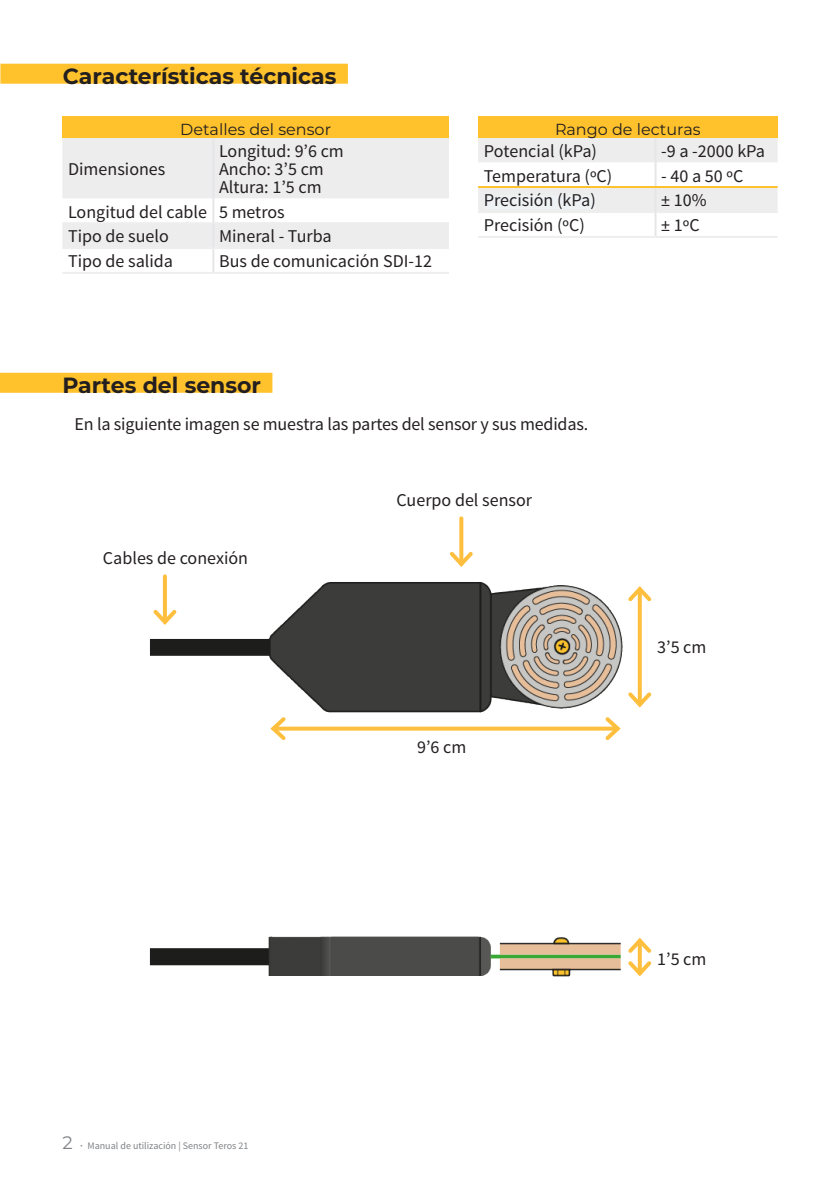
<style>
.page{position:relative;width:840px;height:1191px;background:#fff}
.page>*{position:absolute;margin:0;border:0;box-sizing:border-box;transform-origin:0 0}
.t1{font:700 22px "Montserrat";color:#231f20}
.t2{font:18px/18px "Source Sans Pro";color:#231f20}
.t3{font:16px "Montserrat";color:#231f20}
.t4{font:10px "Source Sans Pro";color:#808285}
.s1{font-family:"Montserrat";font-size:18px}
.s2{font-weight:600}
</style>
<div class="page">
<div style="left:0;top:373px;width:272px;height:20px;background:#ffc22c"></div>
<div style="left:0;top:64px;width:348px;height:20px;background:#ffc22c"></div>
<img style="left:150px;top:581px;width:473px;height:132px">
<img style="left:149px;top:936px;width:472px;height:41px">
<hr style="left:163px;top:576px;width:4px;height:46px;background:#febf3e">
<svg style="left:150px;top:606px;width:30px;height:22px"></svg>
<svg style="left:459px;top:518px;width:4px;height:30px"></svg>
<svg style="left:450px;top:548px;width:23px;height:19px"></svg>
<svg style="left:637px;top:605px;width:4px;height:83px"></svg>
<svg style="left:628px;top:586px;width:24px;height:19px"></svg>
<svg style="left:628px;top:938px;width:24px;height:39px"></svg>
<svg style="left:289px;top:726px;width:312px;height:4px"></svg>
<svg style="left:270px;top:717px;width:19px;height:23px"></svg>
<svg style="left:601px;top:688px;width:51px;height:52px"></svg>
<svg style="left:478px;top:137px;width:299px;height:74px"></svg>
<hr style="left:654px;top:137px;width:2px;height:25px;background:#e5e6e8">
<hr style="left:478px;top:211px;width:176px;height:2px;background:#eeefed">
<hr style="left:478px;top:236px;width:177px;height:2px;background:#eeefed">
<hr style="left:654px;top:162px;width:2px;height:25px;background:#e5e6e8">
<hr style="left:654px;top:187px;width:2px;height:25px;background:#e5e6e8">
<hr style="left:654px;top:212px;width:2px;height:24px;background:#e5e6e8">
<hr style="left:656px;top:211px;width:121px;height:2px;background:#ededee">
<hr style="left:655px;top:236px;width:122px;height:2px;background:#ededee">
<div style="left:483px;top:195px;width:112px;height:14px;background:#eff2f5"></div>
<svg style="left:62px;top:137px;width:386px;height:110px;fill:#ededee"></svg>
<hr style="left:212px;top:137px;width:2px;height:61px;background:#e5e6e8">
<hr style="left:212px;top:223px;width:2px;height:24px;background:#e5e6e8">
<hr style="left:212px;top:249px;width:2px;height:23px;background:#e5e6e8">
<hr style="left:62px;top:222px;width:150px;height:2px;background:#eeefed">
<hr style="left:62px;top:247px;width:151px;height:2px;background:#eeefed">
<hr style="left:213px;top:247px;width:235px;height:2px;background:#eeefed">
<hr style="left:62px;top:272px;width:151px;height:2px;background:#eeefed">
<hr style="left:213px;top:272px;width:235px;height:2px;background:#eeefed">
<hr style="left:212px;top:198px;width:2px;height:25px;background:#e5e6e8">
<hr style="left:214px;top:222px;width:234px;height:2px;background:#ededee">
<div style="left:478px;top:116px;width:299px;height:21px;background:#ffc22c"></div>
<div style="left:62px;top:116px;width:386px;height:21px;background:#ffc22c"></div>
<hr style="left:478px;top:186px;width:299px;height:2px;background:#ffc22c">
<p class="t1" style="left:63px;top:60px;width:275px">Características técnicas</p>
<p class="t3" style="left:180px;top:118px;width:152px">Detalles del sensor</p>
<p class="t3" style="left:554px;top:118px;width:147px">Rango de lecturas</p>
<p class="t2" style="left:219px;top:142px;width:126px">Longitud: 9’6 cm<br>Ancho: 3’5 cm<br>Altura: 1’5 cm</p>
<p class="t2" style="left:68px;top:199px;width:218px;line-height:24.8px">Longitud del cable 5 metros<br>Tipo de suelo</p>
<p class="t2" style="left:68px;top:160px;width:99px">Dimensiones</p>
<p class="t2" style="left:219px;top:228px;width:114px">Mineral - Turba</p>
<p class="t2" style="left:68px;top:252px;width:106px">Tipo de salida</p>
<p class="t2" style="left:219px;top:252px;width:214px">Bus de comunicación SDI-12</p>
<p class="t2" style="left:483px;top:142px;width:115px">Potencial (kPa)</p>
<p class="t2" style="left:660px;top:142px;width:105px">-9 a -2000 kPa</p>
<p class="t2" style="left:483px;top:167px;width:130px">Temperatura (ºC)</p>
<p class="t2" style="left:660px;top:167px;width:83px">- 40 a 50 ºC</p>
<p class="t2" style="left:483px;top:192px;width:113px">Precisión (kPa)</p>
<p class="t2" style="left:660px;top:192px;width:47px">± 10%</p>
<p class="t2" style="left:483px;top:216px;width:102px">Precisión (ºC)</p>
<p class="t2" style="left:660px;top:216px;width:40px">± 1ºC</p>
<p class="t1" style="left:62px;top:369px;width:200px">Partes del sensor</p>
<p class="t2" style="left:74px;top:416px;width:515px">En la siguiente imagen se muestra las partes del sensor y sus medidas.</p>
<p class="t2" style="left:103px;top:549px;width:147px">Cables de conexión</p>
<p class="t4" style="left:62px;top:1139px;width:187px"><span class="s1">2</span> <span class="s2">·</span> Manual de utilización | Sensor Teros 21</p>
<p class="t2" style="left:396px;top:491px;width:137px">Cuerpo del sensor</p>
<p class="t2" style="left:417px;top:738px;width:51px">9’6 cm</p>
<p class="t2" style="left:656px;top:638px;width:51px">3’5 cm</p>
<p class="t2" style="left:656px;top:950px;width:51px">1’5 cm</p>
</div>
